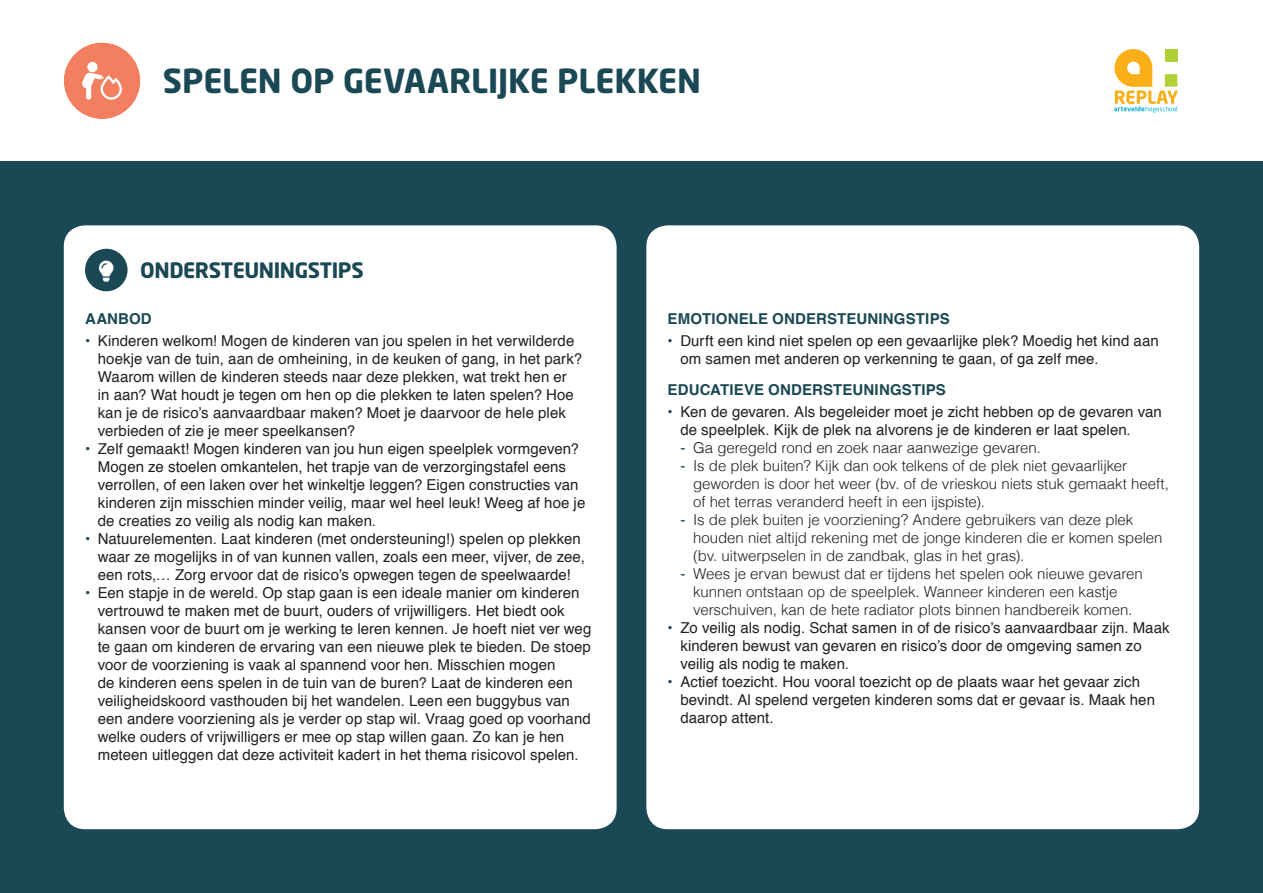
<style>
.page{position:relative;width:1263px;height:893px;background:#fff}
.page>*{position:absolute;margin:0;border:0;box-sizing:border-box;transform-origin:0 0}
.t1{font:700 32.85px "Neo Sans Pro";letter-spacing:-.005em;color:#1a4854}
.t2{font:700 21px "Neo Sans Pro";letter-spacing:-.02em;color:#1a4854}
.t3{font:21px "Font Awesome 5 Free Solid";color:#fff}
.t4{font:15px/18px "Helvetica";letter-spacing:.005em;color:#231f20}
.t5{font:300 15px/18px "Helvetica";letter-spacing:-.005em;color:#231f20}
.t6{font:700 15px "Helvetica";letter-spacing:.01em;color:#1a4854}
.s1{font-weight:700;color:#1a4854}
.s2{font-weight:400;color:#1a4854}
</style>
<div class="page">
<div style="left:0;top:162px;width:1263px;height:731px;background:#1a4854"></div>
<svg style="left:1114px;top:49px;width:64px;height:64px"></svg>
<div style="left:64px;top:225px;width:553px;height:604px;background:#fff;border-radius:21px"></div>
<div style="left:646px;top:225px;width:553px;height:604px;background:#fff;border-radius:21px"></div>
<div style="left:85px;top:249px;width:43px;height:42px;background:#1a4854;border-radius:50%"></div>
<svg style="left:64px;top:43px;width:76px;height:76px"></svg>
<h1 class="t1" style="left:163px;top:60px;width:539px">SPELEN OP GEVAARLIJKE PLEKKEN</h1>
<h2 class="t3" style="left:99px;top:261px;width:16px">▼◆●</h2>
<h2 class="t2" style="left:140px;top:257px;width:225px">ONDERSTEUNINGSTIPS</h2>
<p class="t6" style="left:85px;top:306px;width:68px">AANBOD</p>
<p class="t4" style="left:98px;top:332px;width:486px;text-indent:-13px"><span class="s1">•</span> Kinderen welkom! Mogen de kinderen van jou spelen in het verwilderde hoekje van de tuin, aan de omheining, in de keuken of gang, in het park?<br>Waarom willen de kinderen steeds naar deze plekken, wat trekt hen er in aan? Wat houdt je tegen om hen op die plekken te laten spelen? Hoe kan je de risico’s aanvaardbaar maken? Moet je daarvoor de hele plek verbieden of zie je meer speelkansen?</p>
<p class="t4" style="left:98px;top:440px;width:489px;text-indent:-13px"><span class="s1">•</span> Zelf gemaakt! Mogen kinderen van jou hun eigen speelplek vormgeven?<br>Mogen ze stoelen omkantelen, het trapje van de verzorgingstafel eens verrollen, of een laken over het winkeltje leggen? Eigen constructies van kinderen zijn misschien minder veilig, maar wel heel leuk! Weeg af hoe je de creaties zo veilig als nodig kan maken.</p>
<p class="t4" style="left:98px;top:530px;width:488px;text-indent:-13px"><span class="s1">•</span> Natuurelementen. Laat kinderen (met ondersteuning!) spelen op plekken waar ze mogelijks in of van kunnen vallen, zoals een meer, vijver, de zee, een rots,… Zorg ervoor dat de risico’s opwegen tegen de speelwaarde!</p>
<p class="t4" style="left:98px;top:584px;width:495px;text-indent:-13px"><span class="s1">•</span> Een stapje in de wereld. Op stap gaan is een ideale manier om kinderen vertrouwd te maken met de buurt, ouders of vrijwilligers. Het biedt ook kansen voor de buurt om je werking te leren kennen. Je hoeft niet ver weg te gaan om kinderen de ervaring van een nieuwe plek te bieden. De stoep voor de voorziening is vaak al spannend voor hen. Misschien mogen<br>de kinderen eens spelen in de tuin van de buren? Laat de kinderen een veiligheidskoord vasthouden bij het wandelen. Leen een buggybus van een andere voorziening als je verder op stap wil. Vraag goed op voorhand welke ouders of vrijwilligers er mee op stap willen gaan. Zo kan je hen meteen uitleggen dat deze activiteit kadert in het thema risicovol spelen.</p>
<p class="t6" style="left:668px;top:306px;width:284px">EMOTIONELE ONDERSTEUNINGSTIPS</p>
<p class="t4" style="left:680px;top:332px;width:480px;text-indent:-13px"><span class="s1">•</span> Durft een kind niet spelen op een gevaarlijke plek? Moedig het kind aan om samen met anderen op verkenning te gaan, of ga zelf mee.</p>
<p class="t6" style="left:668px;top:377px;width:280px">EDUCATIEVE ONDERSTEUNINGSTIPS</p>
<p class="t4" style="left:680px;top:403px;width:483px;text-indent:-13px"><span class="s1">•</span> Ken de gevaren. Als begeleider moet je zicht hebben op de gevaren van de speelplek. Kijk de plek na alvorens je de kinderen er laat spelen.</p>
<p class="t5" style="left:680px;top:438px;width:362px"><span class="s2">-</span> Ga geregeld rond en zoek naar aanwezige gevaren.</p>
<p class="t5" style="left:693px;top:456px;width:477px;text-indent:-13px"><span class="s2">-</span> Is de plek buiten? Kijk dan ook telkens of de plek niet gevaarlijker geworden is door het weer (bv. of de vrieskou niets stuk gemaakt heeft, of het terras veranderd heeft in een ijspiste).</p>
<p class="t5" style="left:693px;top:510px;width:471px;text-indent:-13px"><span class="s2">-</span> Is de plek buiten je voorziening? Andere gebruikers van deze plek houden niet altijd rekening met de jonge kinderen die er komen spelen (bv. uitwerpselen in de zandbak, glas in het gras).</p>
<p class="t5" style="left:693px;top:564px;width:451px;text-indent:-13px"><span class="s2">-</span> Wees je ervan bewust dat er tijdens het spelen ook nieuwe gevaren kunnen ontstaan op de speelplek. Wanneer kinderen een kastje verschuiven, kan de hete radiator plots binnen handbereik komen.</p>
<p class="t4" style="left:680px;top:619px;width:491px;text-indent:-13px"><span class="s1">•</span> Zo veilig als nodig. Schat samen in of de risico’s aanvaardbaar zijn. Maak kinderen bewust van gevaren en risico’s door de omgeving samen zo veilig als nodig te maken.</p>
<p class="t4" style="left:680px;top:673px;width:476px;text-indent:-13px"><span class="s1">•</span> Actief toezicht. Hou vooral toezicht op de plaats waar het gevaar zich bevindt. Al spelend vergeten kinderen soms dat er gevaar is. Maak hen daarop attent.</p>
</div>
